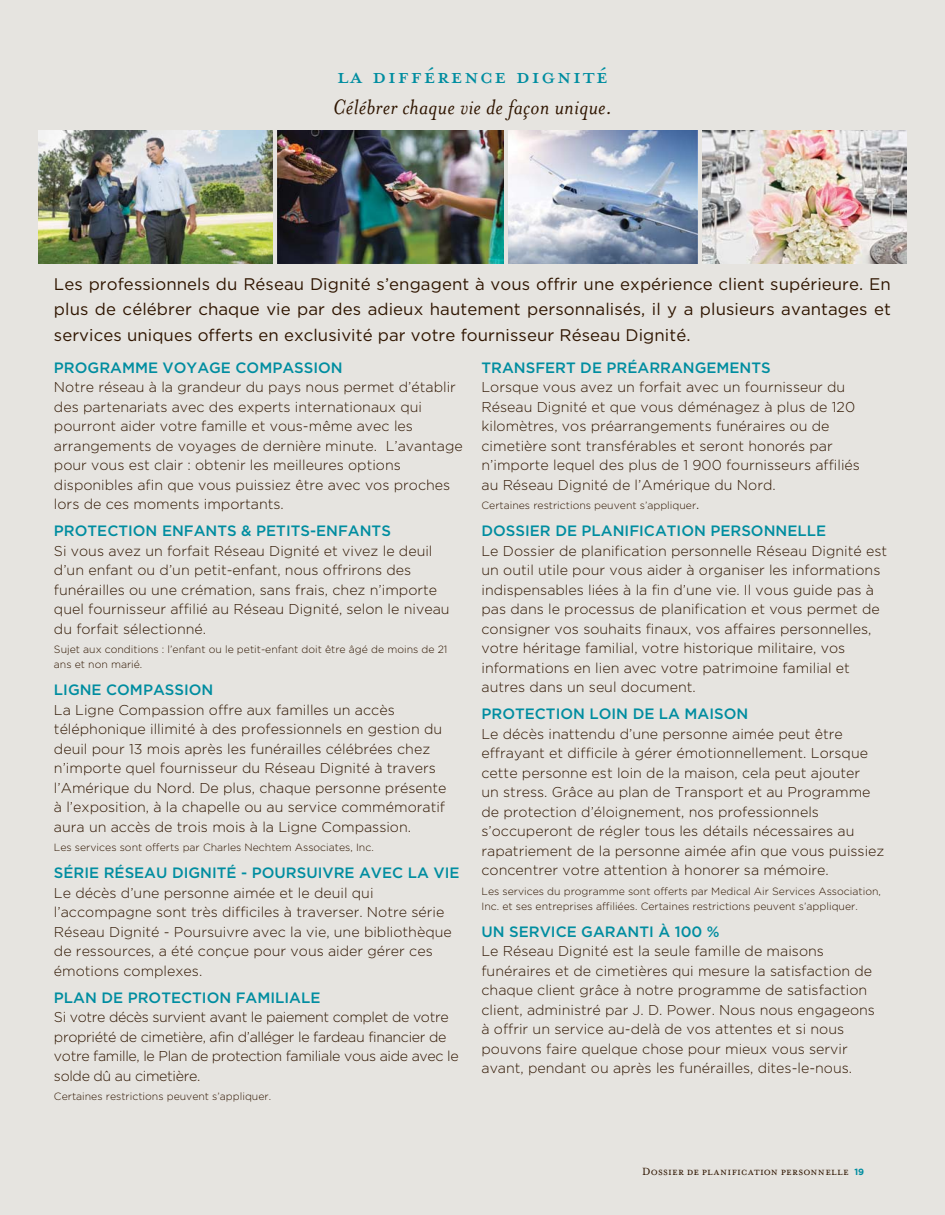
<style>
.page{position:relative;width:945px;height:1215px;background:#e6e4e0}
.page>*{position:absolute;margin:0;border:0;box-sizing:border-box;transform-origin:0 0}
.t1{font:30px "Mrs Eaves All Petite Caps OT";letter-spacing:.04em;color:#008da0}
.t2{font:italic 24px "Mrs Eaves OT";letter-spacing:.01em;color:#2f1500}
.t3{font:16.8px/25.5px "Gotham";letter-spacing:.005em;color:#2f1500;text-align:justify}
.t4{font:500 15px "Gotham";color:#008da0}
.t5{font:300 14.25px/19.5px "Gotham";color:#2f1500}
.t6{font:300 14.25px/19.5px "Gotham";letter-spacing:-.025em;color:#2f1500}
.t7{font:12px "Mrs Eaves OT";letter-spacing:.02em;color:#2f1500}
.t8{font:300 10.5px/15px "Gotham";color:#2f1500}
.s1{font-size:14.25px}
.s2{font-family:"Gotham";font-weight:700;font-size:9px;color:#008da0}
</style>
<div class="page">
<img style="left:508px;top:130px;width:189px;height:134px">
<img style="left:702px;top:130px;width:204px;height:134px">
<img style="left:39px;top:130px;width:234px;height:134px">
<img style="left:278px;top:130px;width:225px;height:133px">
<h1 class="t1" style="left:337px;top:55px;width:273px">LA DIFFÉRENCE DIGNITÉ</h1>
<h2 class="t2" style="left:333px;top:91px;width:281px">Célébrer chaque vie de façon unique.</h2>
<p class="t3" style="left:54px;top:272px;width:838px">Les professionnels du Réseau Dignité s’engagent à vous offrir une expérience client supérieure. En plus de célébrer chaque vie par des adieux hautement personnalisés, il y a plusieurs avantages et services uniques offerts en exclusivité par votre fournisseur Réseau Dignité.</p>
<p class="t4" style="left:54px;top:359px;width:290px">PROGRAMME VOYAGE COMPASSION</p>
<p class="t5" style="left:54px;top:378px;width:410px">Notre réseau à la grandeur du pays nous permet d’établir des partenariats avec des experts internationaux qui pourront aider votre famille et vous-même avec les arrangements de voyages de dernière minute. L’avantage pour vous est clair : obtenir les meilleures options disponibles afin que vous puissiez être avec vos proches lors de ces moments importants.</p>
<p class="t4" style="left:54px;top:522px;width:338px">PROTECTION ENFANTS &amp; PETITS-ENFANTS</p>
<p class="t5" style="left:54px;top:542px;width:397px">Si vous avez un forfait Réseau Dignité et vivez le deuil d’un enfant ou d’un petit-enfant, nous offrirons des funérailles ou une crémation, sans frais, chez n’importe quel fournisseur affilié au Réseau Dignité, selon le niveau du forfait sélectionné.</p>
<p class="t8" style="left:54px;top:643px;width:395px">Sujet aux conditions : l’enfant ou le petit-enfant doit être âgé de moins de 21 ans et non marié.</p>
<p class="t4" style="left:54px;top:681px;width:161px">LIGNE COMPASSION</p>
<p class="t5" style="left:54px;top:701px;width:394px">La Ligne Compassion offre aux familles un accès téléphonique illimité à des professionnels en gestion du deuil pour 13 mois après les funérailles célébrées chez n’importe quel fournisseur du Réseau Dignité à travers l’Amérique du Nord. De plus, chaque personne présente à l’exposition, à la chapelle ou au service commémoratif aura un accès de trois mois à la Ligne Compassion.</p>
<p class="t8" style="left:54px;top:840px;width:321px">Les services sont offerts par Charles Nechtem Associates, Inc.</p>
<p class="t4" style="left:54px;top:864px;width:407px">SÉRIE RÉSEAU DIGNITÉ - POURSUIVRE AVEC LA VIE</p>
<p class="t5" style="left:54px;top:884px;width:399px">Le décès d’une personne aimée et le deuil qui l’accompagne sont très difficiles à traverser. Notre série Réseau Dignité - Poursuivre avec la vie, une bibliothèque de ressources, a été conçue pour vous aider gérer ces émotions complexes.</p>
<p class="t4" style="left:54px;top:989px;width:268px">PLAN DE PROTECTION FAMILIALE</p>
<p class="t6" style="left:54px;top:1008px;width:406px">Si votre décès survient avant le paiement complet de votre propriété de cimetière, afin d’alléger le fardeau financier de votre famille, le Plan de protection familiale vous aide avec le solde dû au cimetière.</p>
<p class="t8" style="left:54px;top:1089px;width:219px">Certaines restrictions peuvent s’appliquer.</p>
<p class="t4" style="left:481px;top:359px;width:291px">TRANSFERT DE PRÉARRANGEMENTS</p>
<p class="t5" style="left:481px;top:378px;width:380px">Lorsque vous avez un forfait avec un fournisseur du Réseau Dignité et que vous déménagez à plus de 120 kilomètres, vos préarrangements funéraires ou de cimetière sont transférables et seront honorés par n’importe lequel des plus de 1 900 fournisseurs affiliés au Réseau Dignité de l’Amérique du Nord.</p>
<p class="t8" style="left:481px;top:499px;width:220px">Certaines restrictions peuvent s’appliquer<span class="s1">.</span></p>
<p class="t4" style="left:481px;top:522px;width:346px">DOSSIER DE PLANIFICATION PERSONNELLE</p>
<p class="t5" style="left:481px;top:542px;width:407px">Le Dossier de planification personnelle Réseau Dignité est un outil utile pour vous aider à organiser les informations indispensables liées à la fin d’une vie. Il vous guide pas à pas dans le processus de planification et vous permet de consigner vos souhaits finaux, vos affaires personnelles, votre héritage familial, votre historique militaire, vos informations en lien avec votre patrimoine familial et autres dans un seul document.</p>
<p class="t4" style="left:481px;top:705px;width:268px">PROTECTION LOIN DE LA MAISON</p>
<p class="t5" style="left:481px;top:725px;width:404px">Le décès inattendu d’une personne aimée peut être effrayant et difficile à gérer émotionnellement. Lorsque cette personne est loin de la maison, cela peut ajouter<br>un stress. Grâce au plan de Transport et au Programme de protection d’éloignement, nos professionnels s’occuperont de régler tous les détails nécessaires au rapatriement de la personne aimée afin que vous puissiez concentrer votre attention à honorer sa mémoire.</p>
<p class="t8" style="left:481px;top:884px;width:401px">Les services du programme sont offerts par Medical Air Services Association,<br>Inc. et ses entreprises affiliées. Certaines restrictions peuvent s’appliquer.</p>
<p class="t4" style="left:481px;top:923px;width:240px">UN SERVICE GARANTI À 100 %</p>
<p class="t5" style="left:481px;top:942px;width:395px">Le Réseau Dignité est la seule famille de maisons funéraires et de cimetières qui mesure la satisfaction de chaque client grâce à notre programme de satisfaction client, administré par J. D. Power. Nous nous engageons à offrir un service au-delà de vos attentes et si nous pouvons faire quelque chose pour mieux vous servir avant, pendant ou après les funérailles, dites-le-nous.</p>
<p class="t7" style="left:642px;top:1163px;width:223px">Dossier de planification personnelle <span class="s2">19</span></p>
</div>
